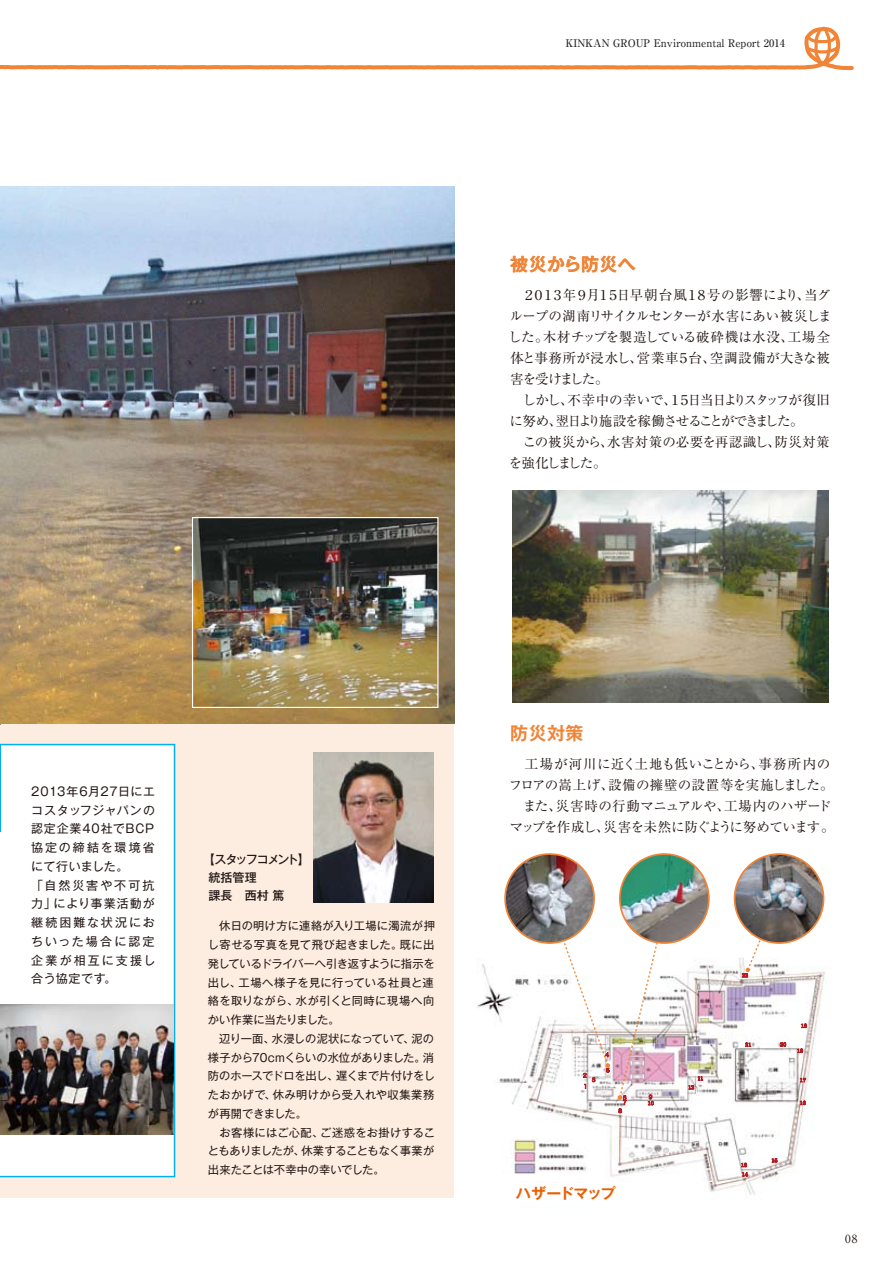
<style>
.page{position:relative;width:893px;height:1263px;background:#fff}
.page>*{position:absolute;margin:0;border:0;box-sizing:border-box;transform-origin:0 0}
.t1{font:700 18px "Gothic MB101 Pro De";letter-spacing:.025em;color:#f08437}
.t2{font:700 15px "Gothic MB101 Pro De";letter-spacing:-.06em;color:#ea5e00}
.t3{font:13.5px/21px "Ryumin Pro";letter-spacing:-.06em;color:#231815}
.t4{font:13.5px/21px "Ryumin Pro";letter-spacing:-.01em;color:#231815}
.t5{font:12px/18.8px "Gothic MB101 Pro";letter-spacing:.085em;color:#231815}
.t6{font:500 12px/18px "Gothic MB101 Pro";letter-spacing:-.085em;color:#231815}
.t7{font:11.25px/18.8px "Gothic MB101 Pro";letter-spacing:.005em;color:#231815}
.t8{font:11.25px "Ryumin Pro";color:#231815}
.t9{font:500 10.5px "Ryumin Pro";color:#221e1f}
</style>
<div class="page">
<img style="left:477px;top:958px;width:348px;height:237px">
<svg style="left:780px;top:1042px;width:6px;height:4px"></svg>
<svg style="left:745px;top:1043px;width:6px;height:4px"></svg>
<svg style="left:688px;top:1076px;width:15px;height:13px"></svg>
<svg style="left:801px;top:1024px;width:6px;height:4px"></svg>
<svg style="left:797px;top:1049px;width:6px;height:4px"></svg>
<svg style="left:800px;top:1078px;width:6px;height:4px"></svg>
<svg style="left:800px;top:1101px;width:6px;height:4px"></svg>
<svg style="left:772px;top:1158px;width:5px;height:4px"></svg>
<svg style="left:741px;top:1163px;width:7px;height:13px"></svg>
<div style="left:0;top:707px;width:454px;height:491px;background:#fdede1"></div>
<div style="left:0;top:744px;width:175px;height:433px;background:#fff"></div>
<img style="left:0;top:187px;width:454px;height:537px">
<svg style="left:0;top:26px;width:854px;height:45px"></svg>
<img style="left:194px;top:519px;width:242px;height:187px">
<div style="left:192px;top:517px;width:246px;height:191px;border:1px solid #fff"></div>
<img style="left:512px;top:490px;width:317px;height:213px">
<img style="left:1px;top:1005px;width:172px;height:130px">
<hr style="left:0;top:744px;width:1px;height:88px;background:#00afec">
<img style="left:313px;top:753px;width:120px;height:149px">
<img style="left:505px;top:854px;width:89px;height:89px;border-radius:44px">
<div style="left:504px;top:853px;width:91px;height:91px;border:2px solid #f08437;border-radius:50%"></div>
<img style="left:620px;top:854px;width:89px;height:89px;border-radius:44px">
<div style="left:619px;top:853px;width:91px;height:91px;border:2px solid #f08437;border-radius:50%"></div>
<img style="left:735px;top:854px;width:89px;height:89px;border-radius:44px">
<div style="left:734px;top:853px;width:90px;height:91px;border:2px solid #f08437;border-radius:50%"></div>
<svg style="left:562px;top:940px;width:48px;height:148px"></svg>
<img style="left:618px;top:941px;width:40px;height:172px">
<svg style="left:742px;top:938px;width:20px;height:39px"></svg>
<div style="left:508px;top:1183px;width:80px;height:18px;background:#fff"></div>
<p class="t9" style="left:565px;top:34px;width:221px">KINKAN GROUP Environmental Report 2014</p>
<p class="t1" style="left:510px;top:249px;width:127px">被災から防災へ</p>
<p class="t3" style="left:508px;top:284px;width:325px">　２０１３年９月１５日早朝台風１８号の影響により、当グループの湖南リサイクルセンターが水害にあい被災しました。木材チップを製造している破砕機は水没、工場全体と事務所が浸水し、営業車５台、空調設備が大きな被害を受けました。<br>　しかし、不幸中の幸いで、１５日当日よりスタッフが復旧に努め、翌日より施設を稼働させることができました。<br>　この被災から、水害対策の必要を再認識し、防災対策を強化しました。</p>
<p class="t5" style="left:31px;top:780px;width:126px">2013年6月27日にエコスタッフジャパンの認定企業40社でBCP協定の締結を環境省にて行いました。<br>「自然災害や不可抗力」により事業活動が継続困難な状況におちいった場合に認定企業が相互に支援し合う協定です。</p>
<p class="t6" style="left:209px;top:849px;width:103px;text-indent:-6px">【スタッフコメント】統括管理　<br>課長　西村 篤　</p>
<p class="t7" style="left:208px;top:915px;width:229px">　休日の明け方に連絡が入り工場に濁流が押し寄せる写真を見て飛び起きました。既に出発しているドライバーへ引き返すように指示を出し、工場へ様子を見に行っている社員と連絡を取りながら、水が引くと同時に現場へ向かい作業に当たりました。<br>　辺り一面、水浸しの泥状になっていて、泥の様子から70cmくらいの水位がありました。消防のホースでドロを出し、遅くまで片付けをしたおかげで、休み明けから受入れや収集業務が再開できました。<br>　お客様にはご心配、ご迷惑をお掛けすることもありましたが、休業することもなく事業が出来たことは不幸中の幸いでした。</p>
<p class="t1" style="left:510px;top:718px;width:75px">防災対策</p>
<p class="t4" style="left:509px;top:752px;width:327px">　工場が河川に近く土地も低いことから、事務所内のフロアの嵩上げ、設備の擁壁の設置等を実施しました。　また、災害時の行動マニュアルや、工場内のハザードマップを作成し、災害を未然に防ぐように努めています。</p>
<p class="t2" style="left:516px;top:1181px;width:102px">ハザードマップ</p>
<p class="t8" style="left:845px;top:1230px;width:14px">08</p>
</div>
